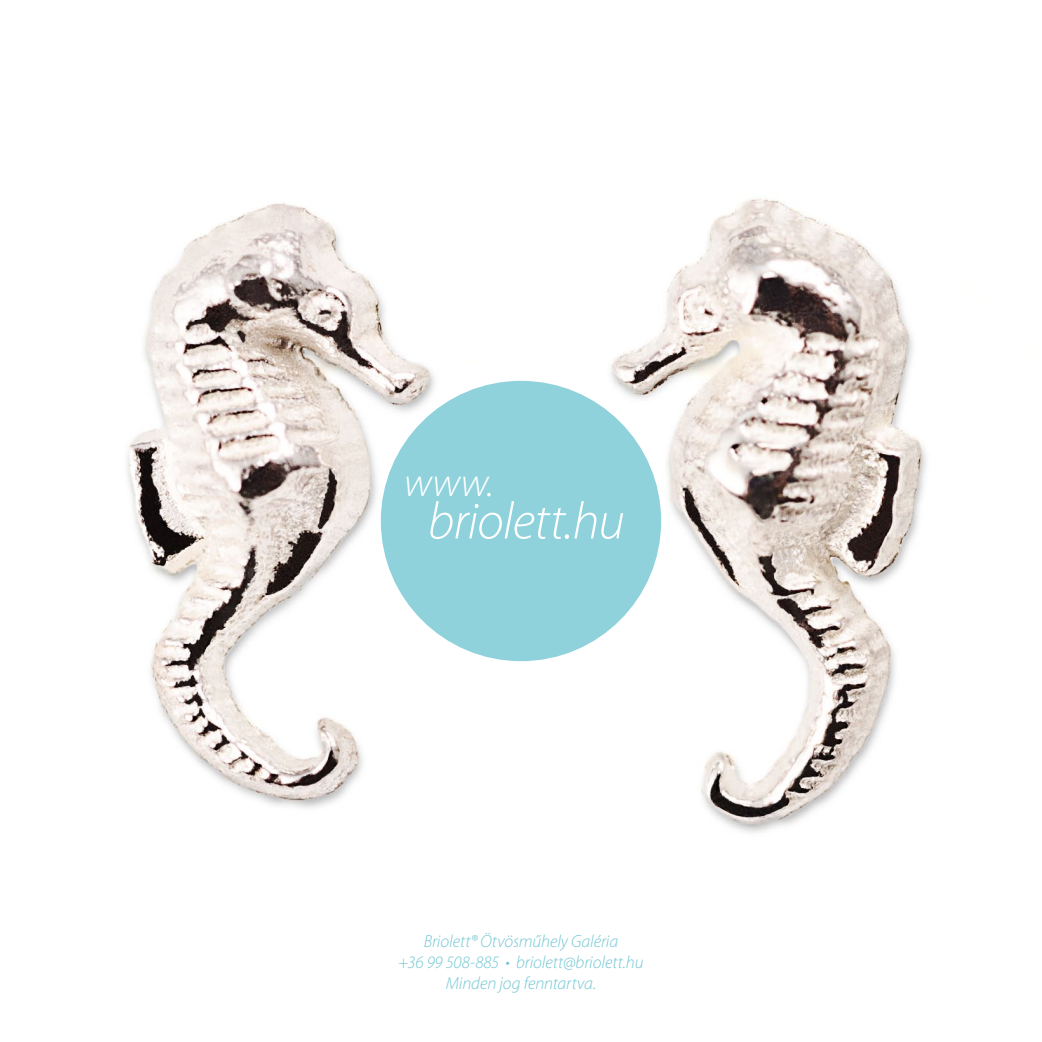
<style>
.page{position:relative;width:1042px;height:1042px;background:#fff}
.page>*{position:absolute;margin:0;border:0;box-sizing:border-box;transform-origin:0 0}
.t1{font:italic 300 52.5px "Myriad Pro";letter-spacing:-.015em;color:#fff}
.t2{font:italic 300 40.25px "Myriad Pro";color:#fff}
.t3{font:italic 300 17.5px/21px "Myriad Pro";letter-spacing:-.005em;color:#73c7d4;text-align:center}
</style>
<div class="page">
<img style="left:127px;top:198px;width:800px;height:635px">
<div style="left:381px;top:381px;width:280px;height:280px;background:#8fd2dc;border-radius:50%"></div>
<h2 class="t2" style="left:404px;top:461px;width:91px">www.</h2>
<h1 class="t1" style="left:428px;top:493px;width:199px">briolett.hu</h1>
<p class="t3" style="left:398px;top:931px;width:247px">Briolett® Ötvösműhely Galéria<br>+36 99 508-885 • briolett@briolett.hu<br>Minden jog fenntartva.</p>
</div>
